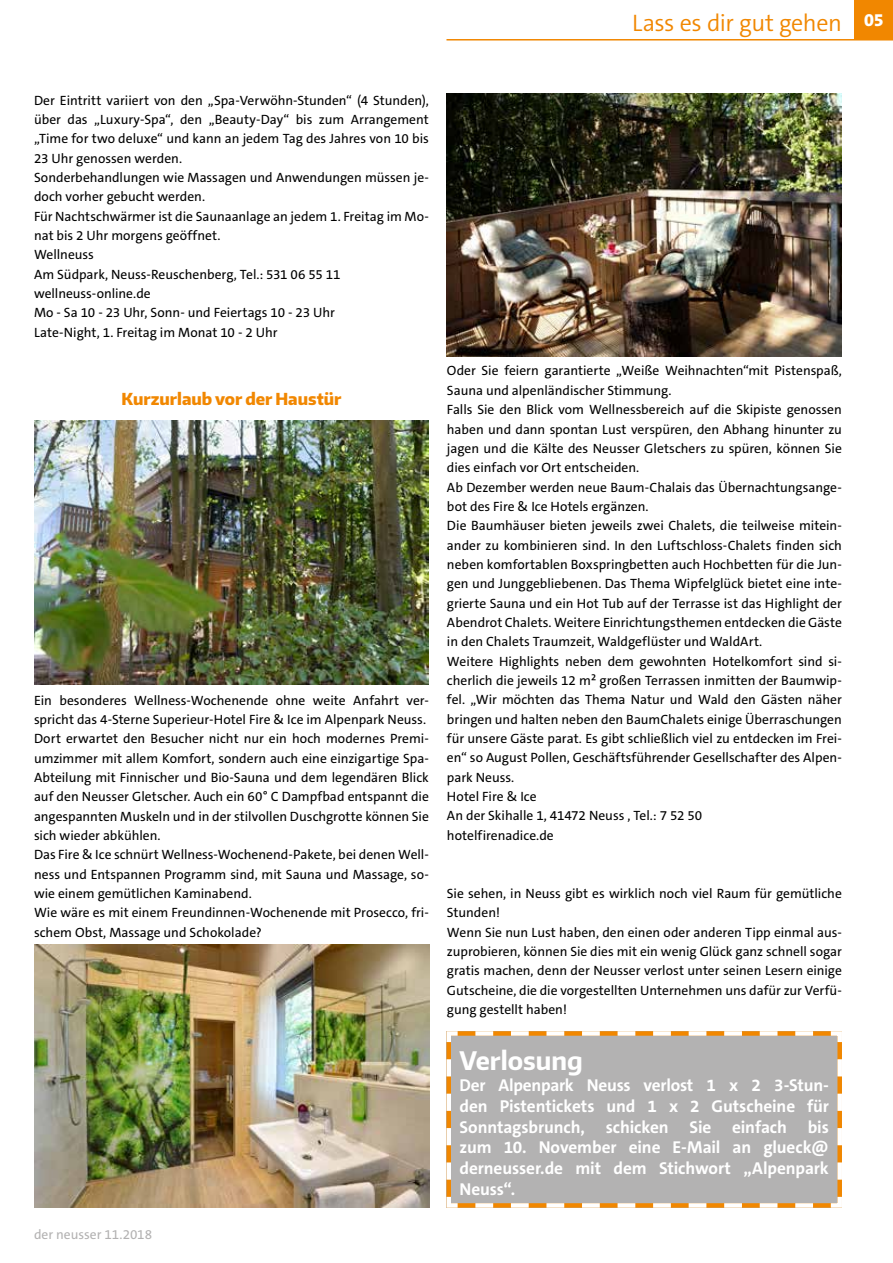
<style>
.page{position:relative;width:893px;height:1263px;background:#fff}
.page>*{position:absolute;margin:0;border:0;box-sizing:border-box;transform-origin:0 0}
.t1{font:700 25.5px "Encode Sans Narrow";color:#fff}
.t2{font:300 24px "The Sans C5";letter-spacing:-.02em;color:#f18700}
.t3{font:800 18px "The Sans C5";color:#fff}
.t4{font:700 17.25px/20.7px "The Sans C5";letter-spacing:-.005em;color:#fff;text-align:justify}
.t5{font:800 16.5px "Encode Sans Narrow";color:#f18700}
.t6{font:13.5px/19.4px "The Sans C5";color:#000}
.t7{font:13.5px "The Sans C5";letter-spacing:-.005em;color:#b3b2b2}
</style>
<div class="page">
<hr style="left:446px;top:39px;width:447px;height:2px;background:#f18700">
<div style="left:855px;top:0;width:38px;height:40px;background:#f18700"></div>
<img style="left:34px;top:421px;width:395px;height:263px">
<img style="left:447px;top:94px;width:395px;height:263px">
<img style="left:35px;top:944px;width:394px;height:264px">
<svg style="left:446px;top:1031px;width:396px;height:177px;background:#b8b3ad"></svg>
<h2 class="t2" style="left:632px;top:8px;width:211px">Lass es dir gut gehen</h2>
<p class="t6" style="left:34px;top:90px;width:396px">Der Eintritt variiert von den „Spa-Verwöhn-Stunden“ (4 Stunden), über das „Luxury-Spa“, den „Beauty-Day“ bis zum Arrangement „Time for two deluxe“ und kann an jedem Tag des Jahres von 10 bis 23 Uhr genossen werden.<br>Sonderbehandlungen wie Massagen und Anwendungen müssen je&shy;doch vorher gebucht werden.<br>Für Nachtschwärmer ist die Saunaanlage an jedem 1. Freitag im Mo&shy;nat bis 2 Uhr morgens geöffnet.<br>Wellneuss<br>Am Südpark, Neuss-Reuschenberg, Tel.: 531 06 55 11 wellneuss-online.de<br>Mo - Sa 10 - 23 Uhr, Sonn- und Feiertags 10 - 23 Uhr<br>Late-Night, 1. Freitag im Monat 10 - 2 Uhr</p>
<p class="t5" style="left:121px;top:388px;width:222px">Kurzurlaub vor der Haustür</p>
<p class="t6" style="left:34px;top:690px;width:396px">Ein besonderes Wellness-Wochenende ohne weite Anfahrt ver&shy;spricht das 4-Sterne Superieur-Hotel Fire &amp; Ice im Alpenpark Neuss.<br>Dort erwartet den Besucher nicht nur ein hoch modernes Premi&shy;umzimmer mit allem Komfort, sondern auch eine einzigartige Spa-Abteilung mit Finnischer und Bio-Sauna und dem legendären Blick auf den Neusser Gletscher. Auch ein 60° C Dampfbad entspannt die angespannten Muskeln und in der stilvollen Duschgrotte können Sie sich wieder abkühlen.<br>Das Fire &amp; Ice schnürt Wellness-Wochenend-Pakete, bei denen Well&shy;ness und Entspannen Programm sind, mit Sauna und Massage, so&shy;wie einem gemütlichen Kaminabend.<br>Wie wäre es mit einem Freundinnen-Wochenende mit Prosecco, fri&shy;schem Obst, Massage und Schokolade?</p>
<p class="t7" style="left:34px;top:1226px;width:120px">der neusser 11.2018</p>
<p class="t6" style="left:447px;top:361px;width:396px">Oder Sie feiern garantierte „Weiße Weihnachten“mit Pistenspaß, Sauna und alpenländischer Stimmung.<br>Falls Sie den Blick vom Wellnessbereich auf die Skipiste genossen haben und dann spontan Lust verspüren, den Abhang hinunter zu jagen und die Kälte des Neusser Gletschers zu spüren, können Sie dies einfach vor Ort entscheiden.<br>Ab Dezember werden neue Baum-Chalais das Übernachtungsange&shy;bot des Fire &amp; Ice Hotels ergänzen.<br>Die Baumhäuser bieten jeweils zwei Chalets, die teilweise mitein&shy;ander zu kombinieren sind. In den Luftschloss-Chalets finden sich neben komfortablen Boxspringbetten auch Hochbetten für die Jun&shy;gen und Junggebliebenen. Das Thema Wipfelglück bietet eine inte&shy;grierte Sauna und ein Hot Tub auf der Terrasse ist das Highlight der Abendrot Chalets. Weitere Einrichtungsthemen entdecken die Gäste in den Chalets Traumzeit, Waldgeflüster und WaldArt.<br>Weitere Highlights neben dem gewohnten Hotelkomfort sind si&shy;cherlich die jeweils 12 m² großen Terrassen inmitten der Baumwip&shy;fel. „Wir möchten das Thema Natur und Wald den Gästen näher bringen und halten neben den BaumChalets einige Überraschungen für unsere Gäste parat. Es gibt schließlich viel zu entdecken im Frei&shy;en“ so August Pollen, Geschäftsführender Gesellschafter des Alpen&shy;park Neuss.<br>Hotel Fire &amp; Ice<br>An der Skihalle 1, 41472 Neuss , Tel.: 7 52 50<br>hotelfirenadice.de</p>
<p class="t6" style="left:447px;top:884px;width:396px">Sie sehen, in Neuss gibt es wirklich noch viel Raum für gemütliche Stunden!<br>Wenn Sie nun Lust haben, den einen oder anderen Tipp einmal aus&shy;zuprobieren, können Sie dies mit ein wenig Glück ganz schnell sogar gratis machen, denn der Neusser verlost unter seinen Lesern einige Gutscheine, die die vorgestellten Unternehmen uns dafür zur Verfü&shy;gung gestellt haben!</p>
<h1 class="t1" style="left:459px;top:1044px;width:125px">Verlosung</h1>
<p class="t4" style="left:459px;top:1075px;width:371px">Der Alpenpark Neuss verlost 1 x 2 3-Stun&shy;den Pistentickets und 1 x 2 Gutscheine für Sonntagsbrunch, schicken Sie einfach bis zum 10. November eine E-Mail an glueck@ derneusser.de mit dem Stichwort „Alpenpark Neuss“.</p>
<h3 class="t3" style="left:864px;top:8px;width:21px">05</h3>
</div>
